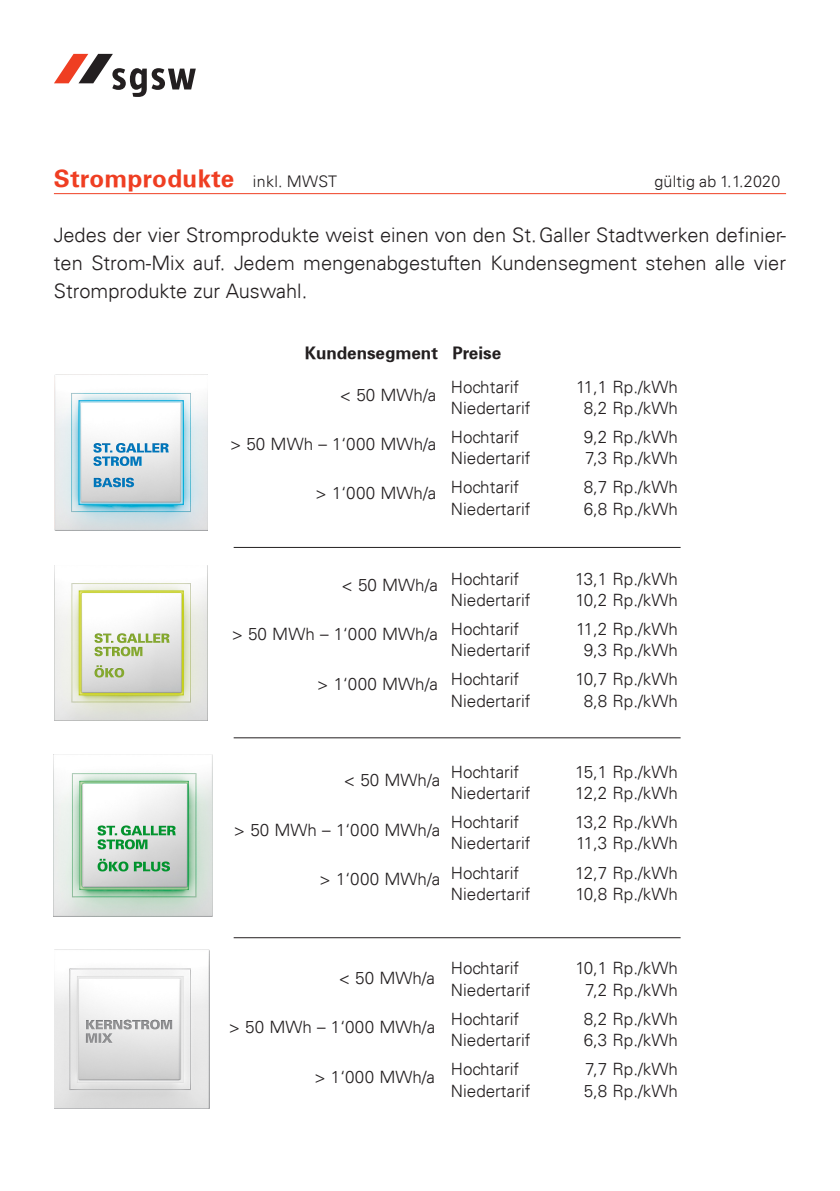
<style>
.page{position:relative;width:840px;height:1191px;background:#fff}
.page>*{position:absolute;margin:0;border:0;box-sizing:border-box;transform-origin:0 0}
.t1{font:700 24px "Univers";letter-spacing:.02em;color:#ef3e22}
.Überschrift_1{font:300 20px/28px "Univers 45";color:#231f20;text-align:justify}
.Überschrift_1-2{font:300 17px "Univers 45";color:#231f20}
.Überschrift_1-3{font:700 17px "Univers";color:#231f20}
.t2{font:300 16px "Univers 45";letter-spacing:.02em;color:#231f20}
.s1{font-family:"Univers 45";font-weight:300;font-size:16px;color:#231f20}
</style>
<div class="page">
<hr style="left:54px;top:193px;width:731px;height:1px;background:#ef3e22">
<img style="left:55px;top:374px;width:153px;height:156px">
<img style="left:55px;top:565px;width:153px;height:155px">
<img style="left:54px;top:754px;width:158px;height:162px">
<img style="left:54px;top:949px;width:156px;height:159px">
<hr style="left:233px;top:937px;width:447px;height:1px;background:#231f20">
<hr style="left:233px;top:737px;width:447px;height:1px;background:#231f20">
<hr style="left:233px;top:547px;width:447px;height:1px;background:#231f20">
<svg style="left:54px;top:54px;width:142px;height:43px"></svg>
<p class="t1" style="left:54px;top:164px;width:284px">Stromprodukte <span class="s1">inkl. MWST</span></p>
<p class="t2" style="left:654px;top:172px;width:127px">gültig ab 1.1.2020</p>
<p class="Überschrift_1" style="left:54px;top:221px;width:733px">Jedes der vier Stromprodukte weist einen von den St.Galler Stadtwerken definier&shy;ten Strom-Mix auf. Jedem mengenabgestuften Kundensegment stehen alle vier Stromprodukte zur Auswahl.</p>
<p class="Überschrift_1-3" style="left:305px;top:342px;width:134px">Kundensegment</p>
<p class="Überschrift_1-2" style="left:340px;top:385px;width:98px">&lt; 50 MWh/a</p>
<p class="Überschrift_1-2" style="left:230px;top:434px;width:208px">&gt; 50 MWh – 1‘000 MWh/a</p>
<p class="Überschrift_1-2" style="left:315px;top:483px;width:122px">&gt; 1‘000 MWh/a</p>
<p class="Überschrift_1-3" style="left:452px;top:342px;width:50px">Preise</p>
<p class="Überschrift_1-2" style="left:450px;top:376px;width:70px">Hochtarif</p>
<p class="Überschrift_1-2" style="left:576px;top:376px;width:103px">11,1 Rp./kWh</p>
<p class="Überschrift_1-2" style="left:450px;top:397px;width:81px">Niedertarif</p>
<p class="Überschrift_1-2" style="left:583px;top:397px;width:96px">8,2 Rp./kWh</p>
<p class="Überschrift_1-2" style="left:450px;top:427px;width:70px">Hochtarif</p>
<p class="Überschrift_1-2" style="left:583px;top:427px;width:96px">9,2 Rp./kWh</p>
<p class="Überschrift_1-2" style="left:450px;top:448px;width:81px">Niedertarif</p>
<p class="Überschrift_1-2" style="left:584px;top:448px;width:94px">7,3 Rp./kWh</p>
<p class="Überschrift_1-2" style="left:450px;top:477px;width:70px">Hochtarif</p>
<p class="Überschrift_1-2" style="left:583px;top:477px;width:96px">8,7 Rp./kWh</p>
<p class="Überschrift_1-2" style="left:450px;top:498px;width:81px">Niedertarif</p>
<p class="Überschrift_1-2" style="left:583px;top:498px;width:96px">6,8 Rp./kWh</p>
<p class="Überschrift_1-2" style="left:341px;top:575px;width:98px">&lt; 50 MWh/a</p>
<p class="Überschrift_1-2" style="left:231px;top:624px;width:208px">&gt; 50 MWh – 1‘000 MWh/a</p>
<p class="Überschrift_1-2" style="left:317px;top:673px;width:122px">&gt; 1‘000 MWh/a</p>
<p class="Überschrift_1-2" style="left:450px;top:568px;width:70px">Hochtarif</p>
<p class="Überschrift_1-2" style="left:574px;top:568px;width:104px">13,1 Rp./kWh</p>
<p class="Überschrift_1-2" style="left:450px;top:589px;width:81px">Niedertarif</p>
<p class="Überschrift_1-2" style="left:575px;top:589px;width:104px">10,2 Rp./kWh</p>
<p class="Überschrift_1-2" style="left:450px;top:618px;width:70px">Hochtarif</p>
<p class="Überschrift_1-2" style="left:576px;top:618px;width:103px">11,2 Rp./kWh</p>
<p class="Überschrift_1-2" style="left:450px;top:640px;width:81px">Niedertarif</p>
<p class="Überschrift_1-2" style="left:583px;top:640px;width:96px">9,3 Rp./kWh</p>
<p class="Überschrift_1-2" style="left:450px;top:669px;width:70px">Hochtarif</p>
<p class="Überschrift_1-2" style="left:575px;top:669px;width:104px">10,7 Rp./kWh</p>
<p class="Überschrift_1-2" style="left:450px;top:690px;width:81px">Niedertarif</p>
<p class="Überschrift_1-2" style="left:583px;top:690px;width:96px">8,8 Rp./kWh</p>
<p class="Überschrift_1-2" style="left:344px;top:770px;width:98px">&lt; 50 MWh/a</p>
<p class="Überschrift_1-2" style="left:234px;top:819px;width:208px">&gt; 50 MWh – 1‘000 MWh/a</p>
<p class="Überschrift_1-2" style="left:319px;top:868px;width:122px">&gt; 1‘000 MWh/a</p>
<p class="Überschrift_1-2" style="left:450px;top:761px;width:70px">Hochtarif</p>
<p class="Überschrift_1-2" style="left:574px;top:761px;width:104px">15,1 Rp./kWh</p>
<p class="Überschrift_1-2" style="left:450px;top:782px;width:81px">Niedertarif</p>
<p class="Überschrift_1-2" style="left:574px;top:782px;width:104px">12,2 Rp./kWh</p>
<p class="Überschrift_1-2" style="left:450px;top:812px;width:70px">Hochtarif</p>
<p class="Überschrift_1-2" style="left:574px;top:812px;width:104px">13,2 Rp./kWh</p>
<p class="Überschrift_1-2" style="left:450px;top:833px;width:81px">Niedertarif</p>
<p class="Überschrift_1-2" style="left:576px;top:833px;width:103px">11,3 Rp./kWh</p>
<p class="Überschrift_1-2" style="left:450px;top:862px;width:70px">Hochtarif</p>
<p class="Überschrift_1-2" style="left:574px;top:862px;width:104px">12,7 Rp./kWh</p>
<p class="Überschrift_1-2" style="left:450px;top:883px;width:81px">Niedertarif</p>
<p class="Überschrift_1-2" style="left:575px;top:883px;width:104px">10,8 Rp./kWh</p>
<p class="Überschrift_1-2" style="left:338px;top:968px;width:98px">&lt; 50 MWh/a</p>
<p class="Überschrift_1-2" style="left:229px;top:1017px;width:208px">&gt; 50 MWh – 1‘000 MWh/a</p>
<p class="Überschrift_1-2" style="left:314px;top:1066px;width:122px">&gt; 1‘000 MWh/a</p>
<p class="Überschrift_1-2" style="left:450px;top:958px;width:70px">Hochtarif</p>
<p class="Überschrift_1-2" style="left:575px;top:958px;width:104px">10,1 Rp./kWh</p>
<p class="Überschrift_1-2" style="left:450px;top:979px;width:81px">Niedertarif</p>
<p class="Überschrift_1-2" style="left:584px;top:979px;width:94px">7,2 Rp./kWh</p>
<p class="Überschrift_1-2" style="left:450px;top:1008px;width:70px">Hochtarif</p>
<p class="Überschrift_1-2" style="left:583px;top:1008px;width:96px">8,2 Rp./kWh</p>
<p class="Überschrift_1-2" style="left:450px;top:1029px;width:81px">Niedertarif</p>
<p class="Überschrift_1-2" style="left:583px;top:1029px;width:96px">6,3 Rp./kWh</p>
<p class="Überschrift_1-2" style="left:450px;top:1059px;width:70px">Hochtarif</p>
<p class="Überschrift_1-2" style="left:584px;top:1059px;width:94px">7,7 Rp./kWh</p>
<p class="Überschrift_1-2" style="left:450px;top:1080px;width:81px">Niedertarif</p>
<p class="Überschrift_1-2" style="left:583px;top:1080px;width:96px">5,8 Rp./kWh</p>
</div>
